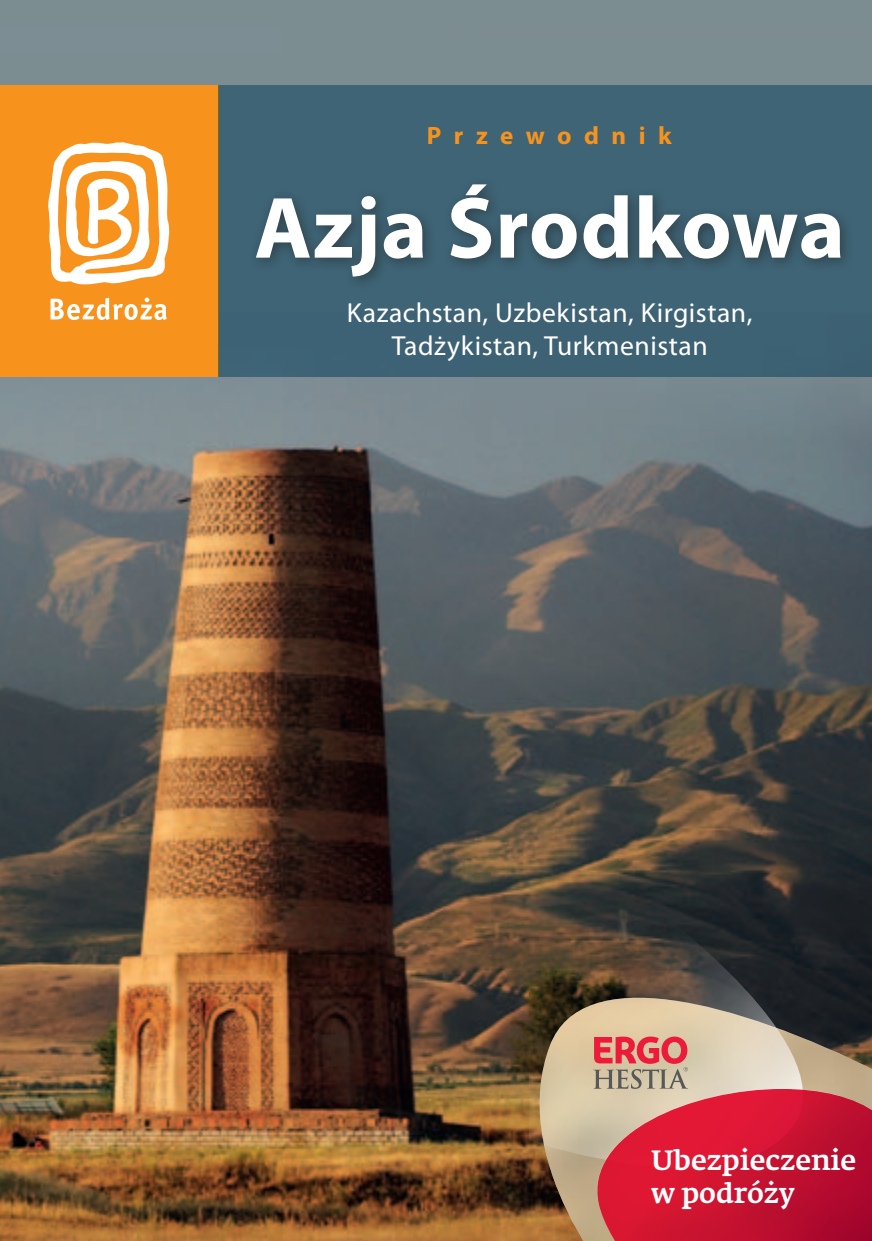
<style>
.page{position:relative;width:872px;height:1241px;background:#fff}
.page>*{position:absolute;margin:0;border:0;box-sizing:border-box;transform-origin:0 0}
.t1{font:700 87.75px "Myriad Pro";letter-spacing:.01em;color:#fff}
.t2{font:27.5px/33px "Myriad Pro";letter-spacing:.02em;color:#fff;text-align:center}
.t3{font:500 27.5px/33px "Fedra Serif A Pro";color:#fff}
.t4{font:700 25px "Myriad Pro";letter-spacing:.5em;color:#f7931d}
</style>
<div class="page">
<img style="left:0;top:0;width:872px;height:1240px">
<div style="left:0;top:85px;width:219px;height:292px;background:#f7931d"></div>
<svg style="left:48px;top:142px;width:122px;height:143px"></svg>
<svg style="left:51px;top:297px;width:116px;height:23px"></svg>
<div style="left:219px;top:85px;width:653px;height:292px;background:#3e6475"></div>
<img style="left:525px;top:997px;width:347px;height:243px">
<svg style="left:529px;top:904px;width:306px;height:317px;background:#685d4e"></svg>
<svg style="left:578px;top:1055px;width:294px;height:185px;background:#d0c1a6"></svg>
<svg style="left:584px;top:1088px;width:288px;height:152px;background:#cd2f44"></svg>
<svg style="left:593px;top:1036px;width:95px;height:52px;background:#cf867d"></svg>
<div style="left:247px;top:175px;width:606px;height:116px;background:#231f20;opacity:.5"></div>
<p class="t4" style="left:427px;top:119px;width:246px">Przewodnik</p>
<h1 class="t1" style="left:254px;top:171px;width:592px">Azja Środkowa</h1>
<p class="t2" style="left:347px;top:295px;width:407px">Kazachstan, Uzbekistan, Kirgistan,<br>Tadżykistan, Turkmenistan</p>
<p class="t3" style="left:651px;top:1143px;width:207px">Ubezpieczenie w podróży</p>
</div>
